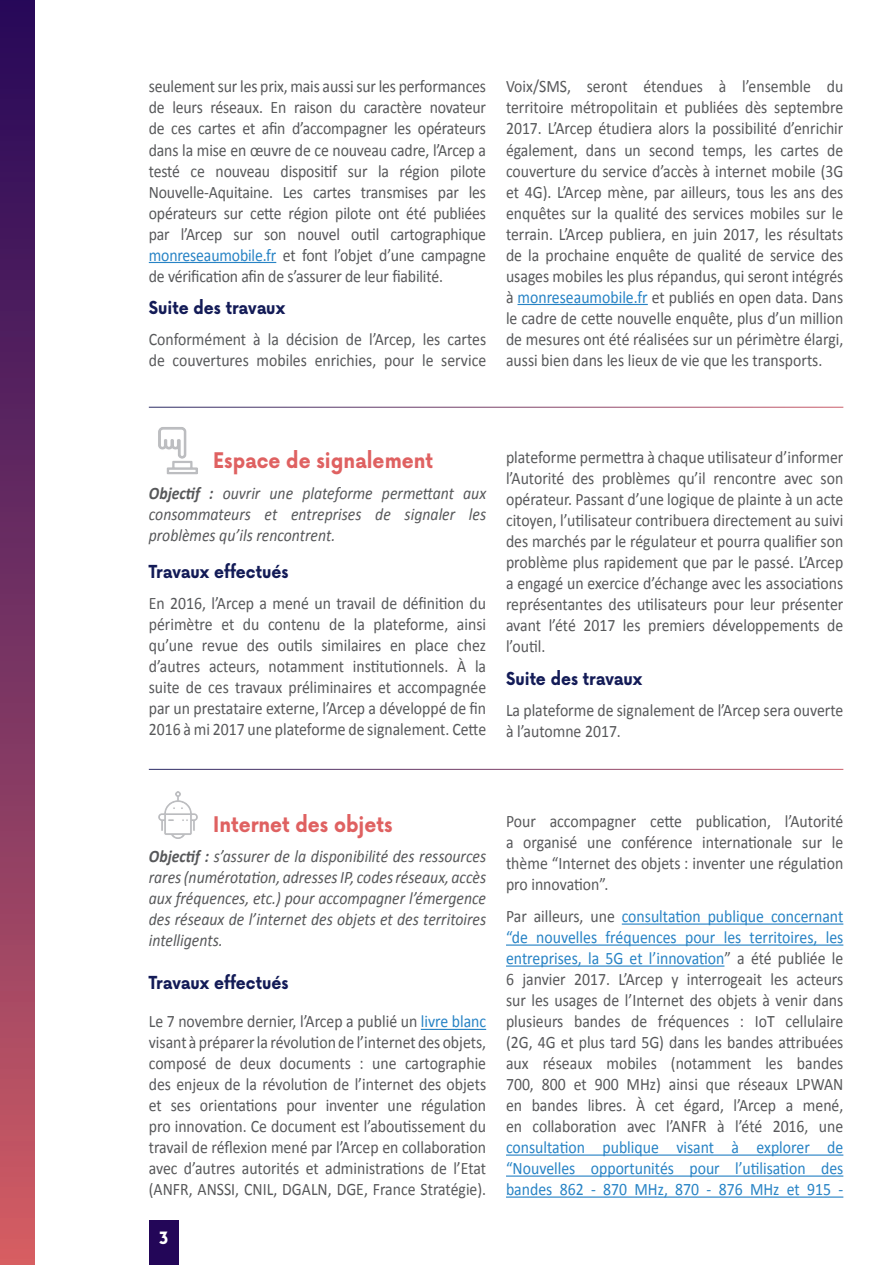
<style>
.page{position:relative;width:893px;height:1265px;background:#fff}
.page>*{position:absolute;margin:0;border:0;box-sizing:border-box;transform-origin:0 0}
.Titre_1{font:700 21px "Now Alt";color:#df6161;scale:.9 1}
.Texte_principal{font:17.5px/21px "Calibri";color:#57585a;text-align:justify;scale:.9 1}
.Texte_principal-2{font:italic 17.5px/21px "Calibri";color:#57585a;text-align:justify;scale:.9 1}
.Titre_1_1{font:700 17.5px "Now Alt";color:#131b57;scale:.9 1}
.t1{font:700 17.5px "Euclid Flex";color:#fff}
.s1{color:#2783c5}
.s2{font-weight:700}
</style>
<div class="page">
<hr style="left:149px;top:262px;width:127px;height:1px;background:#2783c5">
<hr style="left:517px;top:304px;width:131px;height:1px;background:#2783c5">
<hr style="left:421px;top:1029px;width:65px;height:1px;background:#2783c5">
<hr style="left:622px;top:923px;width:221px;height:2px;background:#2783c5">
<hr style="left:506px;top:944px;width:337px;height:2px;background:#2783c5">
<hr style="left:506px;top:965px;width:218px;height:2px;background:#2783c5">
<hr style="left:506px;top:1154px;width:337px;height:2px;background:#2783c5">
<hr style="left:506px;top:1175px;width:337px;height:2px;background:#2783c5">
<hr style="left:506px;top:1196px;width:337px;height:2px;background:#2783c5">
<img style="left:158px;top:427px;width:40px;height:48px">
<img style="left:158px;top:792px;width:40px;height:47px">
<div style="left:0;top:0;width:35px;height:1265px;background:linear-gradient(to bottom,#22085b,#ce5d66)"></div>
<div style="left:149px;top:1220px;width:30px;height:45px;background:#230658"></div>
<p class="Texte_principal" style="left:149px;top:75px;width:376px">seulement sur les prix, mais aussi sur les performances de leurs réseaux. En raison du caractère novateur de ces cartes et afin d’accompagner les opérateurs dans la mise en œuvre de ce nouveau cadre, l’Arcep a testé ce nouveau dispositif sur la région pilote Nouvelle-Aquitaine. Les cartes transmises par les opérateurs sur cette région pilote ont été publiées par l’Arcep sur son nouvel outil cartographique <span class="s1">monreseaumobile.fr</span> et font l’objet d’une campagne de vérification afin de s’assurer de leur fiabilité.</p>
<p class="Titre_1_1" style="left:149px;top:295px;width:153px">Suite des travaux</p>
<p class="Texte_principal" style="left:149px;top:328px;width:376px">Conformément à la décision de l’Arcep, les cartes de couvertures mobiles enrichies, pour le service</p>
<p class="Texte_principal" style="left:506px;top:75px;width:376px">Voix/SMS, seront étendues à l’ensemble du territoire métropolitain et publiées dès septembre 2017. L’Arcep étudiera alors la possibilité d’enrichir également, dans un second temps, les cartes de couverture du service d’accès à internet mobile (3G et 4G). L’Arcep mène, par ailleurs, tous les ans des enquêtes sur la qualité des services mobiles sur le terrain. L’Arcep publiera, en juin 2017, les résultats de la prochaine enquête de qualité de service des usages mobiles les plus répandus, qui seront intégrés à <span class="s1">monreseaumobile.fr</span> et publiés en open data. Dans le cadre de cette nouvelle enquête, plus d’un million de mesures ont été réalisées sur un périmètre élargi, aussi bien dans les lieux de vie que les transports.</p>
<p class="Titre_1" style="left:213px;top:445px;width:246px">Espace de signalement</p>
<p class="Texte_principal-2" style="left:149px;top:482px;width:376px"><span class="s2">Objectif :</span> ouvrir une plateforme permettant aux consommateurs et entreprises de signaler les problèmes qu’ils rencontrent.</p>
<p class="Titre_1_1" style="left:149px;top:559px;width:157px">Travaux effectués</p>
<p class="Texte_principal" style="left:149px;top:592px;width:376px">En 2016, l’Arcep a mené un travail de définition du périmètre et du contenu de la plateforme, ainsi qu’une revue des outils similaires en place chez d’autres acteurs, notamment institutionnels. À la suite de ces travaux préliminaires et accompagnée par un prestataire externe, l’Arcep a développé de fin 2016 à mi 2017 une plateforme de signalement. Cette</p>
<p class="Texte_principal" style="left:506px;top:446px;width:376px">plateforme permettra à chaque utilisateur d’informer l’Autorité des problèmes qu’il rencontre avec son opérateur. Passant d’une logique de plainte à un acte citoyen, l’utilisateur contribuera directement au suivi des marchés par le régulateur et pourra qualifier son problème plus rapidement que par le passé. L’Arcep a engagé un exercice d’échange avec les associations représentantes des utilisateurs pour leur présenter avant l’été 2017 les premiers développements de l’outil.</p>
<p class="Titre_1_1" style="left:506px;top:665px;width:153px">Suite des travaux</p>
<p class="Texte_principal" style="left:506px;top:699px;width:376px">La plateforme de signalement de l’Arcep sera ouverte à l’automne 2017.</p>
<p class="Titre_1" style="left:213px;top:808px;width:201px">Internet des objets</p>
<p class="Texte_principal-2" style="left:149px;top:845px;width:376px"><span class="s2">Objectif :</span> s’assurer de la disponibilité des ressources rares (numérotation, adresses IP, codes réseaux, accès aux fréquences, etc.) pour accompagner l’émergence des réseaux de l’internet des objets et des territoires intelligents.</p>
<p class="Titre_1_1" style="left:149px;top:970px;width:157px">Travaux effectués</p>
<p class="Texte_principal" style="left:149px;top:1010px;width:376px">Le 7 novembre dernier, l’Arcep a publié un <span class="s1">livre blanc </span>visant à préparer la révolution de l’internet des objets, composé de deux documents : une cartographie des enjeux de la révolution de l’internet des objets et ses orientations pour inventer une régulation pro innovation. Ce document est l’aboutissement du travail de réflexion mené par l’Arcep en collaboration avec d’autres autorités et administrations de l’Etat (ANFR, ANSSI, CNIL, DGALN, DGE, France Stratégie).</p>
<p class="t1" style="left:159px;top:1228px;width:11px">3</p>
<p class="Texte_principal" style="left:506px;top:810px;width:376px">Pour accompagner cette publication, l’Autorité a organisé une conférence internationale sur le thème “Internet des objets : inventer une régulation pro innovation”.</p>
<p class="Texte_principal" style="left:506px;top:905px;width:376px">Par ailleurs, une <span class="s1">consultation publique concernant “de nouvelles fréquences pour les territoires, les entreprises, la 5G et l’innovation</span>” a été publiée le 6 janvier 2017. L’Arcep y interrogeait les acteurs sur les usages de l’Internet des objets à venir dans plusieurs bandes de fréquences : IoT cellulaire (2G, 4G et plus tard 5G) dans les bandes attribuées aux réseaux mobiles (notamment les bandes 700, 800 et 900 MHz) ainsi que réseaux LPWAN en bandes libres. À cet égard, l’Arcep a mené, en collaboration avec l’ANFR à l’été 2016, une <span class="s1">consultation publique visant à explorer de “Nouvelles opportunités pour l’utilisation des bandes 862 - 870 MHz, 870 - 876 MHz et 915 -</span></p>
</div>
